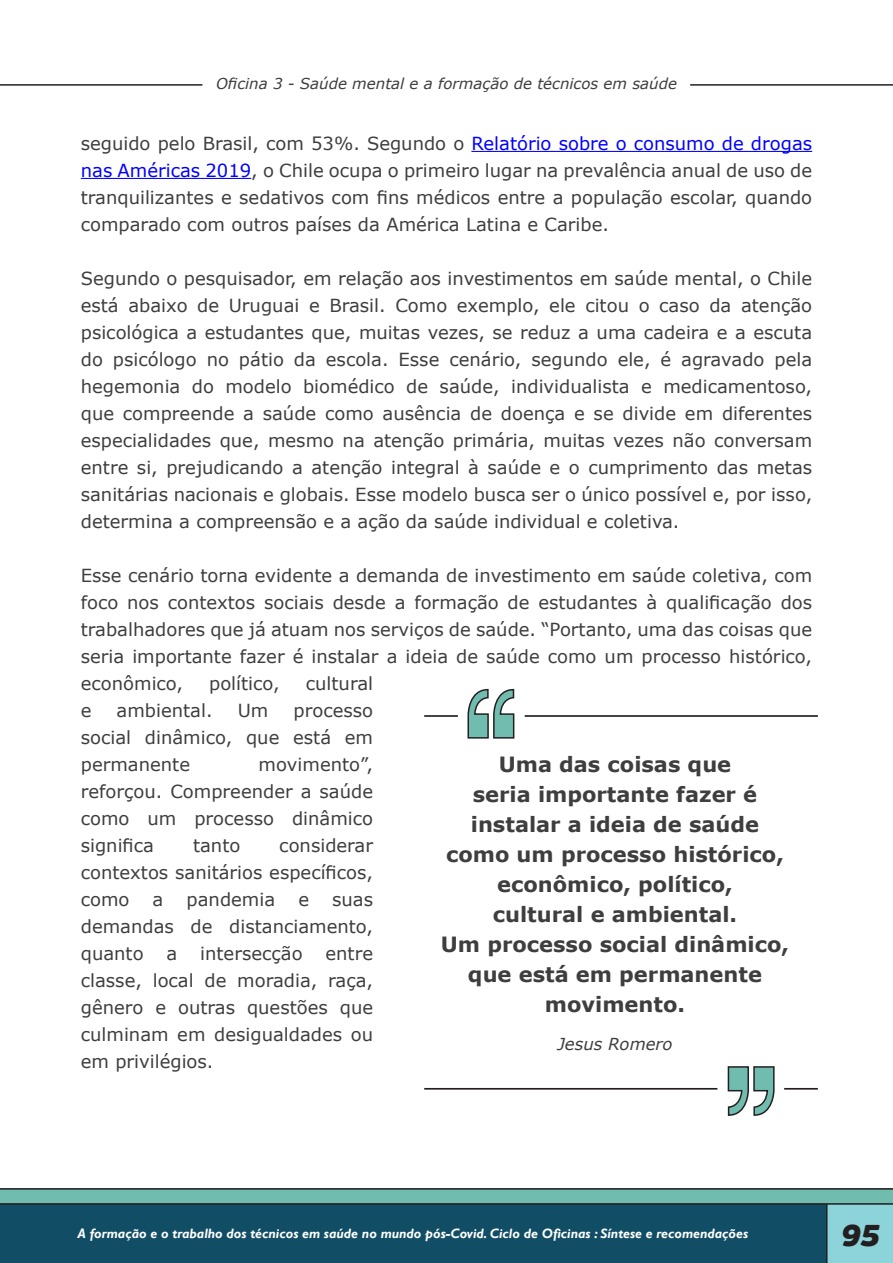
<style>
.page{position:relative;width:893px;height:1263px;background:#fff}
.page>*{position:absolute;margin:0;border:0;box-sizing:border-box;transform-origin:0 0}
.t1{font:italic 900 30px "Amsi Pro";color:#231f20}
._2_parágrafo{font:700 21px/30px "Verdana";color:#3e3e3f;text-align:center}
.Paragraph_Style_1{font:18px/27px "Verdana";color:#3e3e3f;text-align:justify}
._2_parágrafo-2{font:italic 16.5px "Verdana";color:#3e3e3f}
._2_parágrafo-3{font:italic 15px "Verdana";color:#3e3e3f}
.t2{font:italic 700 13.5px "Gill Sans";color:#fff}
.s1{color:#00f}
</style>
<div class="page">
<svg style="left:0;top:1188px;width:893px;height:75px;background:#2a6776"></svg>
<hr style="left:471px;top:151px;width:341px;height:1px;background:#00f">
<hr style="left:81px;top:178px;width:170px;height:1px;background:#00f">
<hr style="left:424px;top:715px;width:34px;height:2px;background:#231f20">
<hr style="left:784px;top:1088px;width:34px;height:1px;background:#231f20">
<hr style="left:525px;top:715px;width:293px;height:2px;background:#231f20">
<hr style="left:424px;top:1088px;width:293px;height:1px;background:#231f20">
<svg style="left:467px;top:688px;width:48px;height:51px"></svg>
<svg style="left:727px;top:1066px;width:48px;height:50px"></svg>
<svg style="left:0;top:84px;width:893px;height:2px"></svg>
<p class="_2_parágrafo-3" style="left:216px;top:73px;width:462px">Oficina 3 - Saúde mental e a formação de técnicos em saúde</p>
<p class="Paragraph_Style_1" style="left:81px;top:130px;width:733px">seguido pelo Brasil, com 53%. Segundo o <span class="s1">Relatório sobre o consumo de drogas nas Américas 2019</span>, o Chile ocupa o primeiro lugar na prevalência anual de uso de tranquilizantes e sedativos com fins médicos entre a população escolar, quando comparado com outros países da América Latina e Caribe.</p>
<p class="Paragraph_Style_1" style="left:81px;top:265px;width:733px">Segundo o pesquisador, em relação aos investimentos em saúde mental, o Chile está abaixo de Uruguai e Brasil. Como exemplo, ele citou o caso da atenção psicológica a estudantes que, muitas vezes, se reduz a uma cadeira e a escuta do psicólogo no pátio da escola. Esse cenário, segundo ele, é agravado pela hegemonia do modelo biomédico de saúde, individualista e medicamentoso, que compreende a saúde como ausência de doença e se divide em diferentes especialidades que, mesmo na atenção primária, muitas vezes não conversam entre si, prejudicando a atenção integral à saúde e o cumprimento das metas sanitárias nacionais e globais. Esse modelo busca ser o único possível e, por isso, determina a compreensão e a ação da saúde individual e coletiva.</p>
<p class="Paragraph_Style_1" style="left:81px;top:562px;width:733px">Esse cenário torna evidente a demanda de investimento em saúde coletiva, com foco nos contextos sociais desde a formação de estudantes à qualificação dos trabalhadores que já atuam nos serviços de saúde. “Portanto, uma das coisas que seria importante fazer é instalar a ideia de saúde como um processo histórico, econômico,</p>
<p class="Paragraph_Style_1" style="left:209px;top:670px;width:72px">político,</p>
<p class="Paragraph_Style_1" style="left:306px;top:670px;width:69px">cultural</p>
<p class="Paragraph_Style_1" style="left:81px;top:697px;width:12px">e</p>
<p class="Paragraph_Style_1" style="left:117px;top:697px;width:97px">ambiental.</p>
<p class="Paragraph_Style_1" style="left:238px;top:697px;width:32px">Um</p>
<p class="Paragraph_Style_1" style="left:81px;top:697px;width:294px;text-indent:213px">processo social dinâmico, que está em permanente</p>
<p class="Paragraph_Style_1" style="left:81px;top:751px;width:294px;text-indent:178px">movimento”, reforçou. Compreender a saúde como um processo dinâmico significa</p>
<p class="Paragraph_Style_1" style="left:81px;top:832px;width:294px;text-indent:199px">considerar contextos sanitários específicos, como</p>
<p class="Paragraph_Style_1" style="left:193px;top:832px;width:49px">tanto</p>
<p class="Paragraph_Style_1" style="left:153px;top:886px;width:12px">a</p>
<p class="Paragraph_Style_1" style="left:187px;top:886px;width:90px">pandemia</p>
<p class="Paragraph_Style_1" style="left:298px;top:886px;width:12px">e</p>
<p class="Paragraph_Style_1" style="left:81px;top:886px;width:294px;text-indent:251px">suas demandas de distanciamento, quanto</p>
<p class="Paragraph_Style_1" style="left:166px;top:940px;width:12px">a</p>
<p class="Paragraph_Style_1" style="left:200px;top:940px;width:104px">intersecção</p>
<p class="Paragraph_Style_1" style="left:81px;top:940px;width:294px;text-indent:245px">entre classe, local de moradia, raça, gênero e outras questões que culminam em desigualdades ou em privilégios.</p>
<p class="_2_parágrafo" style="left:499px;top:749px;width:234px">Uma das coisas que</p>
<p class="_2_parágrafo" style="left:473px;top:779px;width:286px">seria importante fazer é</p>
<p class="_2_parágrafo" style="left:446px;top:809px;width:339px">instalar a ideia de saúde como um processo histórico, econômico, político,</p>
<p class="_2_parágrafo" style="left:493px;top:899px;width:246px">cultural e ambiental.</p>
<p class="_2_parágrafo" style="left:441px;top:929px;width:350px">Um processo social dinâmico, que está em permanente movimento.</p>
<p class="_2_parágrafo-2" style="left:557px;top:1032px;width:117px">Jesus Romero</p>
<p class="t2" style="left:78px;top:1225px;width:672px">A formação e o trabalho dos técnicos em saúde no mundo pós-Covid. Ciclo de Oficinas : Síntese e recomendações</p>
<h1 class="t1" style="left:841px;top:1214px;width:40px">95</h1>
</div>
